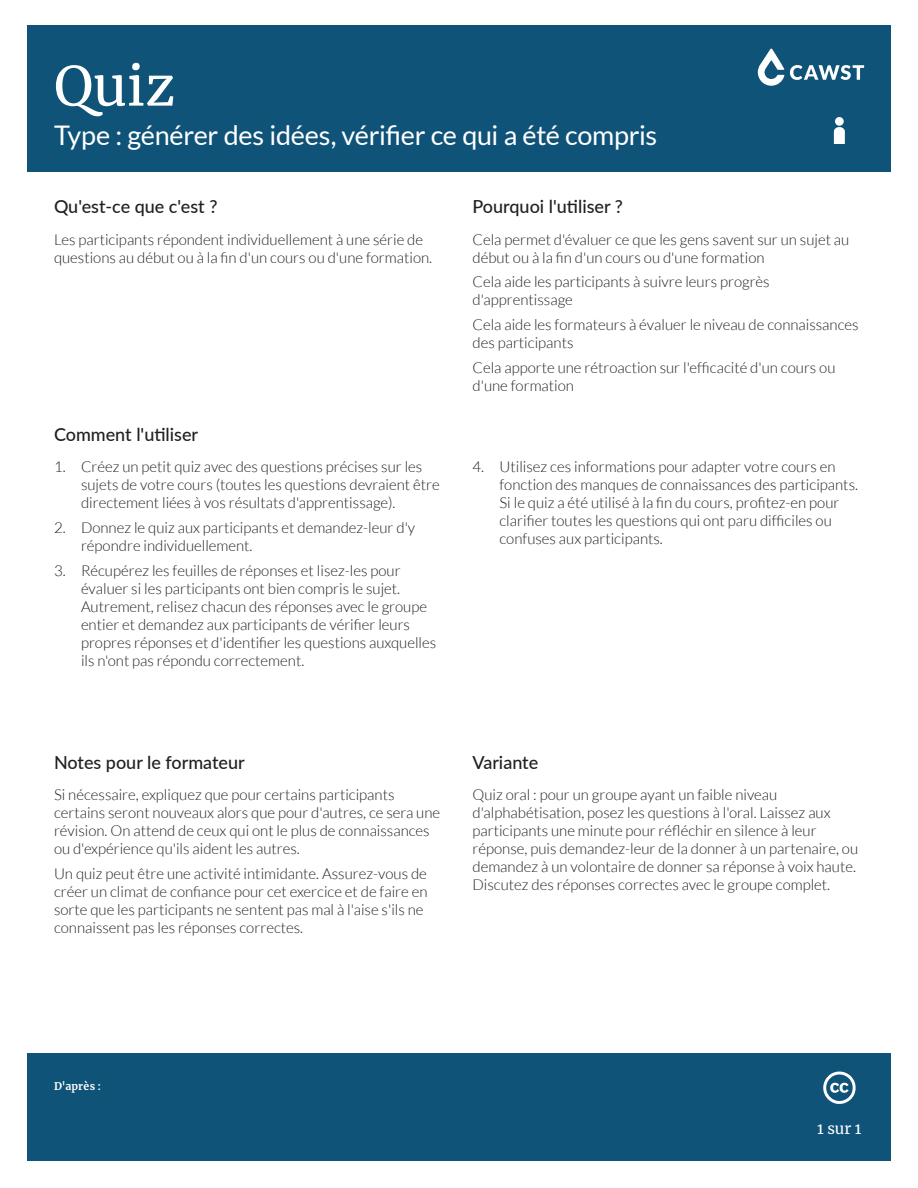
<style>
.page{position:relative;width:918px;height:1188px;background:#fff}
.page>*{position:absolute;margin:0;border:0;box-sizing:border-box;transform-origin:0 0}
.t1{font:54px "Merriweather";color:#fff}
.t2{font:27px "Lato";letter-spacing:-.01em;color:#fff}
.Subheading{font:500 18px "Lato";color:#231f20}
.Body{font:300 15px/18px "Lato";color:#231f20}
.t3{font:15px "Merriweather";color:#fff}
.t4{font:700 10.5px "Merriweather";letter-spacing:.025em;color:#fff}
</style>
<div class="page">
<div style="left:27px;top:26px;width:864px;height:146px;background:#0f5378"></div>
<div style="left:27px;top:1053px;width:864px;height:108px;background:#0f5378"></div>
<svg style="left:823px;top:1072px;width:33px;height:32px"></svg>
<svg style="left:758px;top:49px;width:26px;height:37px"></svg>
<svg style="left:790px;top:65px;width:74px;height:15px"></svg>
<svg style="left:834px;top:127px;width:11px;height:17px"></svg>
<div style="left:835px;top:117px;width:9px;height:9px;background:#fff;border-radius:50%"></div>
<p class="t1" style="left:54px;top:49px;width:123px">Quiz</p>
<p class="t2" style="left:54px;top:120px;width:605px">Type : générer des idées, vérifier ce qui a été compris</p>
<p class="Subheading" style="left:54px;top:194px;width:165px">Qu'est-ce que c'est ?</p>
<p class="Subheading" style="left:472px;top:194px;width:152px">Pourquoi l'utiliser ?</p>
<p class="Body" style="left:54px;top:230px;width:380px">Les participants répondent individuellement à une série de questions au début ou à la fin d'un cours ou d'une formation.</p>
<p class="Body" style="left:472px;top:230px;width:378px">Cela permet d'évaluer ce que les gens savent sur un sujet au début ou à la fin d'un cours ou d'une formation</p>
<p class="Body" style="left:472px;top:273px;width:299px">Cela aide les participants à suivre leurs progrès d'apprentissage</p>
<p class="Body" style="left:472px;top:316px;width:388px">Cela aide les formateurs à évaluer le niveau de connaissances des participants</p>
<p class="Body" style="left:472px;top:359px;width:365px">Cela apporte une rétroaction sur l'efficacité d'un cours ou d'une formation</p>
<p class="Subheading" style="left:54px;top:421px;width:146px">Comment l'utiliser</p>
<p class="Body" style="left:81px;top:458px;width:360px;text-indent:-27px">1. Créez un petit quiz avec des questions précises sur les sujets de votre cours (toutes les questions devraient être directement liées à vos résultats d'apprentissage).</p>
<p class="Body" style="left:81px;top:519px;width:336px;text-indent:-27px">2. Donnez le quiz aux participants et demandez-leur d'y répondre individuellement.</p>
<p class="Body" style="left:81px;top:562px;width:357px;text-indent:-27px">3. Récupérez les feuilles de réponses et lisez-les pour évaluer si les participants ont bien compris le sujet.<br>Autrement, relisez chacun des réponses avec le groupe entier et demandez aux participants de vérifier leurs propres réponses et d'identifier les questions auxquelles ils n'ont pas répondu correctement.</p>
<p class="Body" style="left:500px;top:458px;width:360px;text-indent:-27px">4. Utilisez ces informations pour adapter votre cours en fonction des manques de connaissances des participants.<br>Si le quiz a été utilisé à la fin du cours, profitez-en pour clarifier toutes les questions qui ont paru difficiles ou confuses aux participants.</p>
<p class="Subheading" style="left:54px;top:749px;width:192px">Notes pour le formateur</p>
<p class="Subheading" style="left:472px;top:749px;width:67px">Variante</p>
<p class="Body" style="left:54px;top:786px;width:388px">Si nécessaire, expliquez que pour certains participants certains seront nouveaux alors que pour d'autres, ce sera une révision. On attend de ceux qui ont le plus de connaissances ou d'expérience qu'ils aident les autres.</p>
<p class="Body" style="left:54px;top:865px;width:375px">Un quiz peut être une activité intimidante. Assurez-vous de créer un climat de confiance pour cet exercice et de faire en sorte que les participants ne sentent pas mal à l'aise s'ils ne connaissent pas les réponses correctes.</p>
<p class="Body" style="left:472px;top:786px;width:387px">Quiz oral : pour un groupe ayant un faible niveau d'alphabétisation, posez les questions à l'oral. Laissez aux participants une minute pour réfléchir en silence à leur réponse, puis demandez-leur de la donner à un partenaire, ou demandez à un volontaire de donner sa réponse à voix haute.<br>Discutez des réponses correctes avec le groupe complet.</p>
<p class="t4" style="left:54px;top:1079px;width:49px">D'après :</p>
<p class="t3" style="left:817px;top:1118px;width:46px">1 sur 1</p>
</div>
